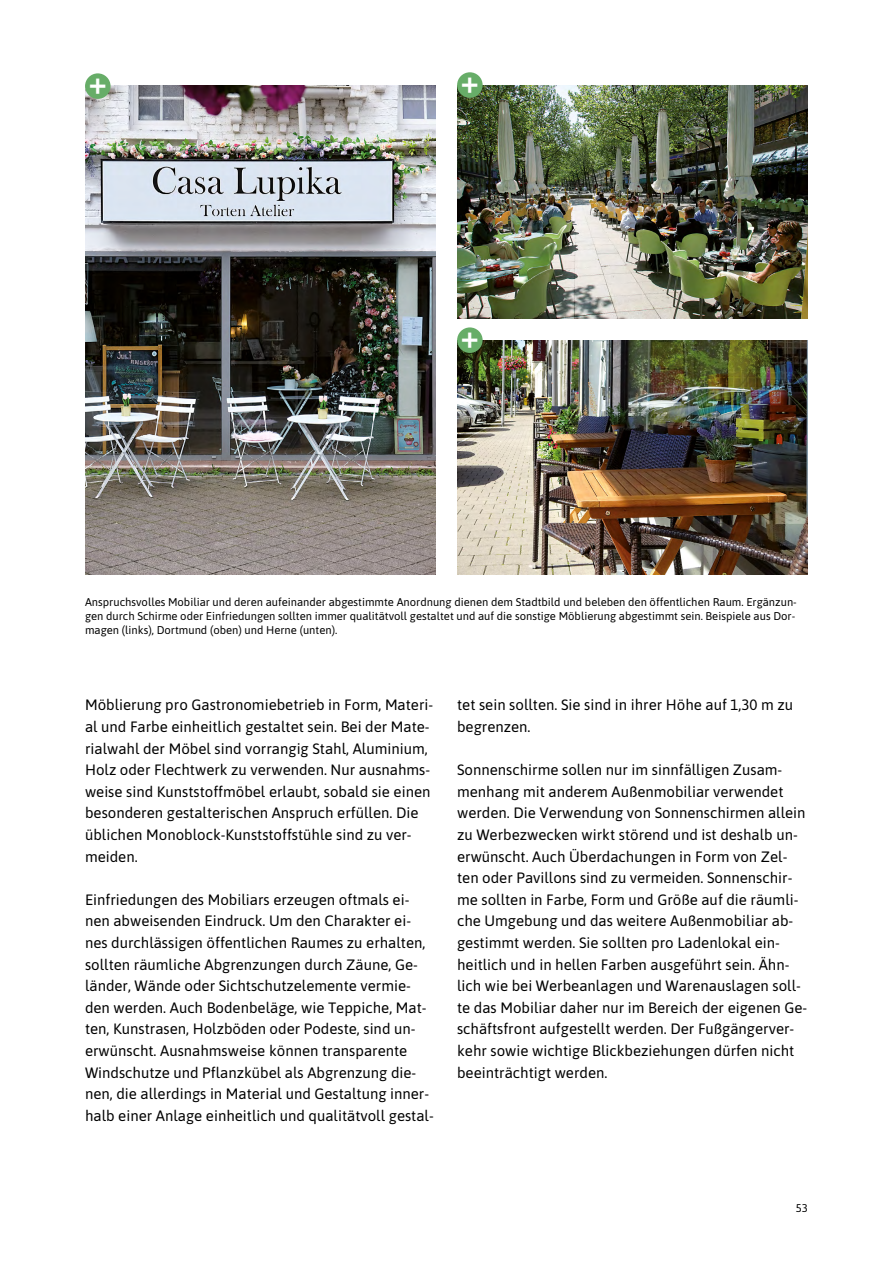
<style>
.page{position:relative;width:893px;height:1263px;background:#fff}
.page>*{position:absolute;margin:0;border:0;box-sizing:border-box;transform-origin:0 0}
._1_Fließ{font:700 30px "Frutiger LT Pro";color:#fff}
._1_Fließ-2{font:15px/21.6px "Asap";color:#000}
._2_Bild{font:11.25px/14.2px "Asap";color:#000}
</style>
<div class="page">
<img style="left:85px;top:85px;width:351px;height:489px">
<img style="left:457px;top:340px;width:351px;height:234px">
<img style="left:457px;top:85px;width:351px;height:234px">
<div style="left:85px;top:73px;width:26px;height:26px;background:#67ad68;border-radius:50%"></div>
<div style="left:457px;top:72px;width:26px;height:26px;background:#67ad68;border-radius:50%"></div>
<div style="left:457px;top:327px;width:26px;height:26px;background:#67ad68;border-radius:50%"></div>
<p class="_1_Fließ" style="left:89px;top:66px;width:19px">+</p>
<p class="_1_Fließ" style="left:461px;top:65px;width:19px">+</p>
<p class="_1_Fließ" style="left:461px;top:320px;width:19px">+</p>
<p class="_2_Bild" style="left:85px;top:594px;width:713px">Anspruchsvolles Mobiliar und deren aufeinander abgestimmte Anordnung dienen dem Stadtbild und beleben den öffentlichen Raum. Ergänzun&shy;gen durch Schirme oder Einfriedungen sollten immer qualitätvoll gestaltet und auf die sonstige Möblierung abgestimmt sein. Beispiele aus Dor&shy;magen (links), Dortmund (oben) und Herne (unten).</p>
<p class="_1_Fließ-2" style="left:85px;top:693px;width:350px">Möblierung pro Gastronomiebetrieb in Form, Materi&shy;al und Farbe einheitlich gestaltet sein. Bei der Mate&shy;rialwahl der Möbel sind vorrangig Stahl, Aluminium, Holz oder Flechtwerk zu verwenden. Nur ausnahms&shy;weise sind Kunststoffmöbel erlaubt, sobald sie einen besonderen gestalterischen Anspruch erfüllen. Die üblichen Monoblock-Kunststoffstühle sind zu ver&shy;meiden.</p>
<p class="_1_Fließ-2" style="left:85px;top:888px;width:350px">Einfriedungen des Mobiliars erzeugen oftmals ei&shy;nen abweisenden Eindruck. Um den Charakter ei&shy;nes durchlässigen öffentlichen Raumes zu erhalten, sollten räumliche Abgrenzungen durch Zäune, Ge&shy;länder, Wände oder Sichtschutzelemente vermie&shy;den werden. Auch Bodenbeläge, wie Teppiche, Mat&shy;ten, Kunstrasen, Holzböden oder Podeste, sind un&shy;erwünscht. Ausnahmsweise können transparente Windschutze und Pflanzkübel als Abgrenzung die&shy;nen, die allerdings in Material und Gestaltung inner&shy;halb einer Anlage einheitlich und qualitätvoll gestal-</p>
<p class="_1_Fließ-2" style="left:457px;top:693px;width:338px">tet sein sollten. Sie sind in ihrer Höhe auf 1,30 m zu begrenzen.</p>
<p class="_1_Fließ-2" style="left:457px;top:758px;width:352px">Sonnenschirme sollen nur im sinnfälligen Zusam&shy;menhang mit anderem Außenmobiliar verwendet werden. Die Verwendung von Sonnenschirmen allein zu Werbezwecken wirkt störend und ist deshalb un&shy;erwünscht. Auch Überdachungen in Form von Zel&shy;ten oder Pavillons sind zu vermeiden. Sonnenschir&shy;me sollten in Farbe, Form und Größe auf die räumli&shy;che Umgebung und das weitere Außenmobiliar ab&shy;gestimmt werden. Sie sollten pro Ladenlokal ein&shy;heitlich und in hellen Farben ausgeführt sein. Ähn&shy;lich wie bei Werbeanlagen und Warenauslagen soll&shy;te das Mobiliar daher nur im Bereich der eigenen Ge&shy;schäftsfront aufgestellt werden. Der Fußgängerver&shy;kehr sowie wichtige Blickbeziehungen dürfen nicht beeinträchtigt werden.</p>
<p class="_2_Bild" style="left:796px;top:1200px;width:14px">53</p>
</div>
